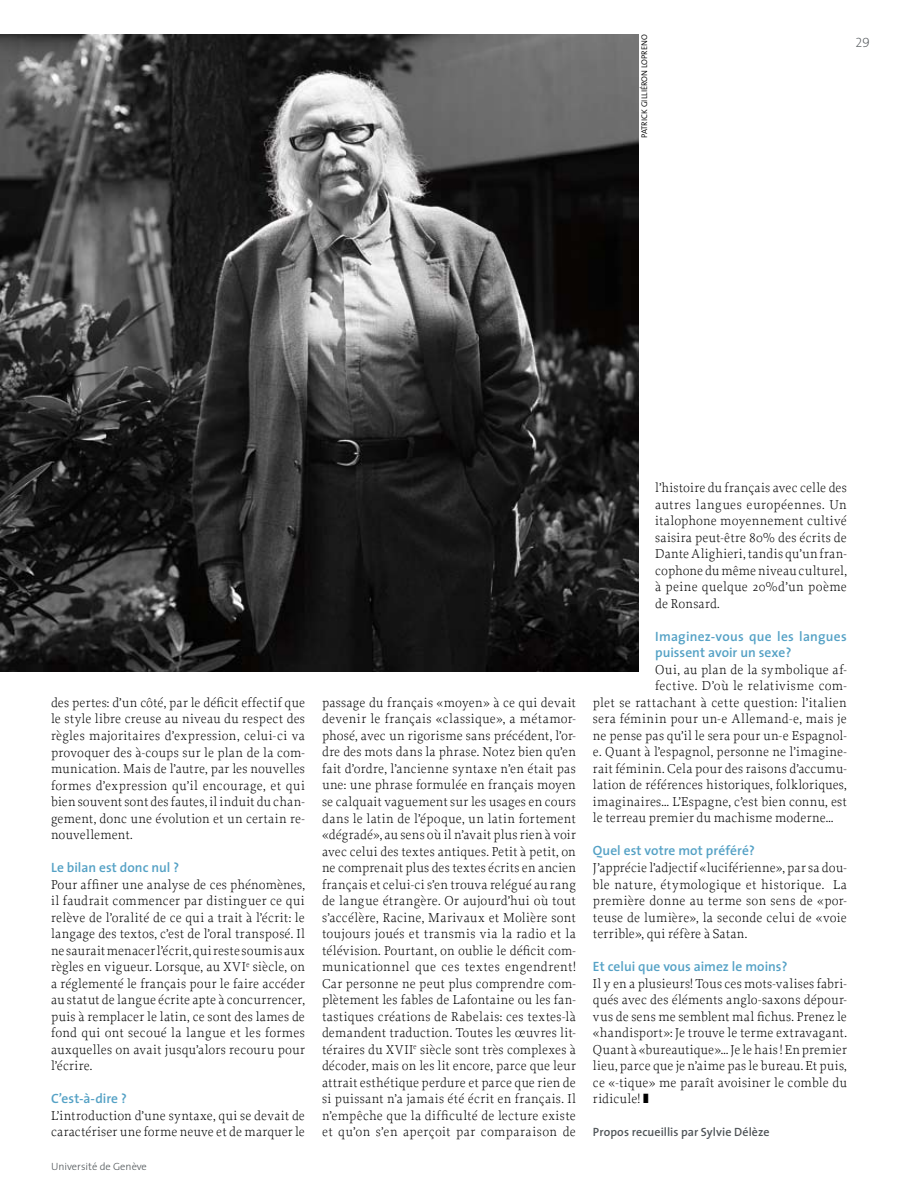
<style>
.page{position:relative;width:898px;height:1204px;background:#fff}
.page>*{position:absolute;margin:0;border:0;box-sizing:border-box;transform-origin:0 0}
.t1{font:300 13.5px/16.5px "Proforma";letter-spacing:.015em;color:#000;text-align:justify}
.t2{font:600 13.5px/16.5px "The Sans";letter-spacing:.005em;color:#54a1c5}
.t3{font:13.5px "The Sans Extra Light Caps";color:#505559}
.t4{font:600 12px "The Sans";letter-spacing:.005em;color:#505559}
.t5{font:300 10.5px "The Sans";color:#505559}
.t6{font:300 8.25px "The Sans";color:#000}
</style>
<div class="page">
<img style="left:0;top:34px;width:638px;height:638px">
<p class="t6" style="left:637px;top:138px;width:105px;rotate:-90deg">patrick gilliéron Lopreno</p>
<p class="t3" style="left:855px;top:31px;width:16px">29</p>
<p class="t1" style="left:51px;top:694px;width:255px">des pertes: d’un côté, par le déficit effectif que le style libre creuse au niveau du respect des règles majoritaires d’expression, celui-ci va provoquer des à-coups sur le plan de la com&shy;munication. Mais de l’autre, par les nouvelles formes d’expression qu’il encourage, et qui bien souvent sont des fautes, il induit du chan&shy;gement, donc une évolution et un certain re&shy;nouvellement.</p>
<p class="t2" style="left:51px;top:858px;width:129px">Le bilan est donc nul ?</p>
<p class="t1" style="left:51px;top:875px;width:255px">Pour affiner une analyse de ces phénomènes, il faudrait commencer par distinguer ce qui relève de l’oralité de ce qui a trait à l’écrit: le langage des textos, c’est de l’oral transposé. Il ne saurait menacer l’écrit, qui reste soumis aux règles en vigueur. Lorsque, au XVI<sup>e</sup> siècle, on a réglementé le français pour le faire accéder au statut de langue écrite apte à concurrencer, puis à remplacer le latin, ce sont des lames de fond qui ont secoué la langue et les formes auxquelles on avait jusqu’alors recouru pour l’écrire.</p>
<p class="t2" style="left:51px;top:1089px;width:77px">C’est-à-dire ?</p>
<p class="t1" style="left:51px;top:1106px;width:255px">L’introduction d’une syntaxe, qui se devait de caractériser une forme neuve et de marquer le</p>
<p class="t5" style="left:51px;top:1157px;width:97px">U niversité de Genève</p>
<p class="t1" style="left:322px;top:694px;width:255px">passage du français «moyen» à ce qui devait devenir le français «classique», a métamor&shy;phosé, avec un rigorisme sans précédent, l’or&shy;dre des mots dans la phrase. Notez bien qu’en fait d’ordre, l’ancienne syntaxe n’en était pas une: une phrase formulée en français moyen se calquait vaguement sur les usages en cours dans le latin de l’époque, un latin fortement «dégradé», au sens où il n’avait plus rien à voir avec celui des textes antiques. Petit à petit, on ne comprenait plus des textes écrits en ancien français et celui-ci s’en trouva relégué au rang de langue étrangère. Or aujourd’hui où tout s’accélère, Racine, Marivaux et Molière sont toujours joués et transmis via la radio et la télévision. Pourtant, on oublie le déficit com&shy;municationnel que ces textes engendrent!<br>Car personne ne peut plus comprendre com&shy;plètement les fables de Lafontaine ou les fan&shy;tastiques créations de Rabelais: ces textes-là demandent traduction. Toutes les œuvres lit&shy;téraires du XVII<sup>e</sup> siècle sont très complexes à décoder, mais on les lit encore, parce que leur attrait esthétique perdure et parce que rien de si puissant n’a jamais été écrit en français. Il n’empêche que la difficulté de lecture existe et qu’on s’en aperçoit par comparaison de</p>
<p class="t1" style="left:655px;top:479px;width:193px">l’histoire du français avec celle des autres langues européennes. Un italophone moyennement cultivé saisira peut-être 80% des écrits de Dante Alighieri, tandis qu’un fran&shy;cophone du même niveau culturel, à peine quelque 20%d’un poème de Ronsard.</p>
<p class="t2" style="left:655px;top:627px;width:193px">Imaginez-vous que les langues puissent avoir un sexe?</p>
<p class="t1" style="left:655px;top:661px;width:193px">Oui, au plan de la symbolique af-</p>
<p class="t1" style="left:655px;top:677px;width:193px">fective. D’où le relativisme com-</p>
<p class="t1" style="left:592px;top:694px;width:255px">plet se rattachant à cette question: l’italien</p>
<p class="t1" style="left:592px;top:710px;width:255px">sera féminin pour un-e Allemand-e, mais je</p>
<p class="t1" style="left:592px;top:727px;width:255px">ne pense pas qu’il le sera pour un-e Espagnol-</p>
<p class="t1" style="left:592px;top:743px;width:255px">e. Quant à l’espagnol, personne ne l’imagine-</p>
<p class="t1" style="left:592px;top:760px;width:255px">rait féminin. Cela pour des raisons d’accumu-</p>
<p class="t1" style="left:592px;top:776px;width:255px">lation de références historiques, folkloriques,</p>
<p class="t1" style="left:592px;top:793px;width:255px">imaginaires… L’Espagne, c’est bien connu, est</p>
<p class="t1" style="left:592px;top:809px;width:242px">le terreau premier du machisme moderne…</p>
<p class="t2" style="left:592px;top:842px;width:163px">Quel est votre mot préféré?</p>
<p class="t1" style="left:592px;top:859px;width:255px">J’apprécie l’adjectif «luciférienne», par sa dou&shy;ble nature, étymologique et historique. La première donne au terme son sens de «por&shy;teuse de lumière», la seconde celui de «voie terrible», qui réfère à Satan.</p>
<p class="t2" style="left:592px;top:957px;width:196px">Et celui que vous aimez le moins?</p>
<p class="t1" style="left:592px;top:974px;width:255px">Il y en a plusieurs! Tous ces mots-valises fabri&shy;qués avec des éléments anglo-saxons dépour&shy;vus de sens me semblent mal fichus. Prenez le «handisport»: Je trouve le terme extravagant.<br>Quant à «bureautique»… Je le hais ! En premier lieu, parce que je n’aime pas le bureau. Et puis, ce «-tique» me paraît avoisiner le comble du ridicule! ❚</p>
<p class="t4" style="left:592px;top:1122px;width:178px">Propos recueillis par Sylvie Délèze</p>
</div>
